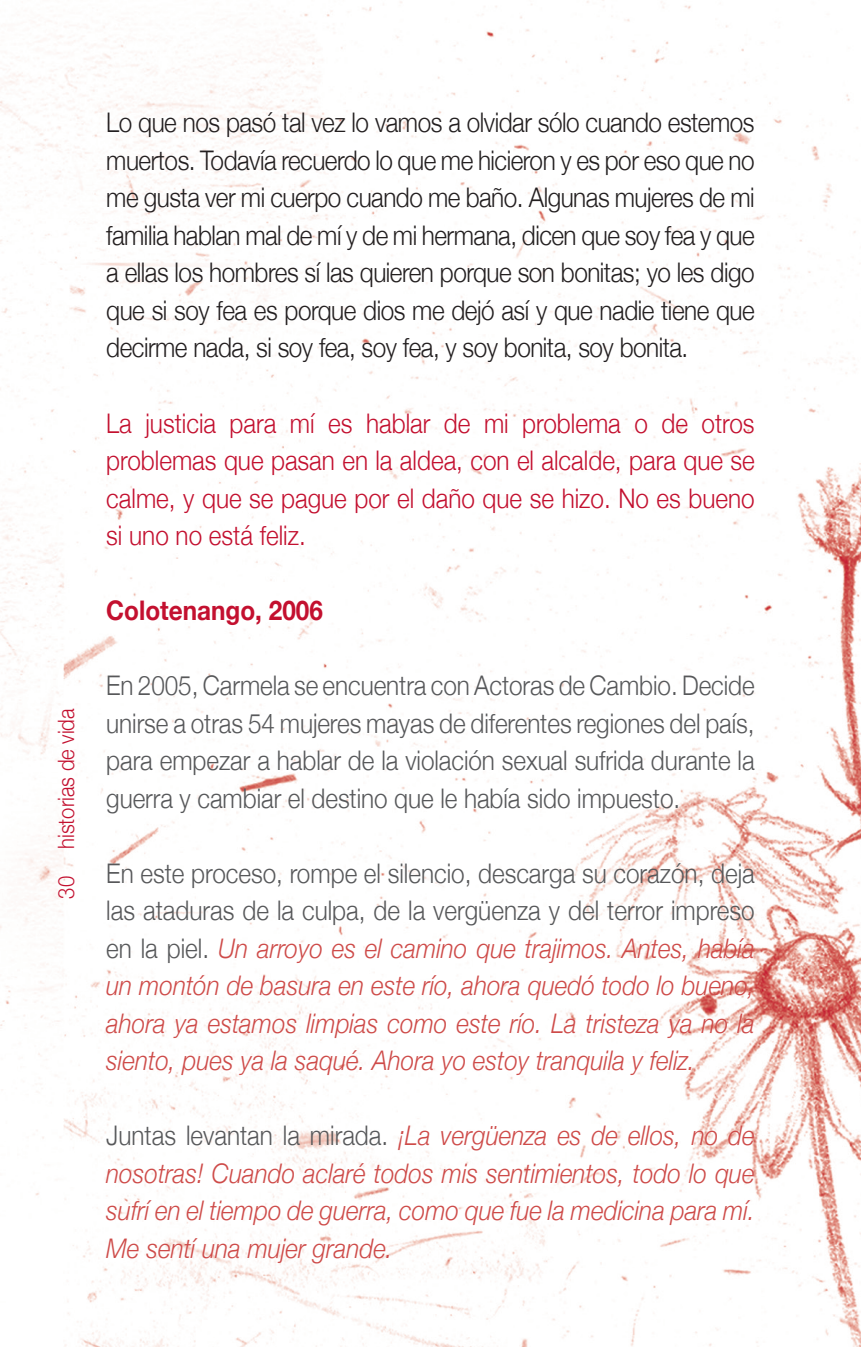
<style>
.page{position:relative;width:861px;height:1347px;background:#fff}
.page>*{position:absolute;margin:0;border:0;box-sizing:border-box;transform-origin:0 0}
.Cuerpo_de_texto{font:italic 300 27px/37.5px "Helvetica Neue";color:#ce4b49;text-align:justify;scale:.9 1}
.Cuerpo_de_texto-2{font:300 27px/37.5px "Helvetica Neue";letter-spacing:-.02em;color:#231f20;text-align:justify;scale:.9 1}
.Cuerpo_de_texto-3{font:300 27px/37.5px "Helvetica Neue";letter-spacing:-.005em;color:#57585a;text-align:justify;scale:.9 1}
.Cuerpo_de_texto-4{font:300 27px/37.5px "Helvetica Neue";color:#c3102f;text-align:justify;scale:.9 1}
.Subtítulo{font:700 27px "Helvetica Neue";color:#c3102f;scale:.9 1}
.Cuerpo_de_texto-5{font:300 22.5px "Helvetica Neue";color:#c3102f;scale:.9 1}
.s1{font-style:normal;color:#57585a}
</style>
<div class="page">
<img style="left:0;top:0;width:860px;height:1346px">
<p class="Cuerpo_de_texto-5" style="left:48px;top:849px;width:158px;rotate:-90deg">historias de vida</p>
<p class="Cuerpo_de_texto-5" style="left:48px;top:898px;width:27px;rotate:-90deg">30</p>
<p class="Cuerpo_de_texto-2" style="left:106px;top:102px;width:722px">Lo que nos pasó tal vez lo vamos a olvidar sólo cuando estemos muertos. Todavía recuerdo lo que me hicieron y es por eso que no me gusta ver mi cuerpo cuando me baño. Algunas mujeres de mi familia hablan mal de mí y de mi hermana, dicen que soy fea y que a ellas los hombres sí las quieren porque son bonitas; yo les digo que si soy fea es porque dios me dejó así y que nadie tiene que decirme nada, si soy fea, soy fea, y soy bonita, soy bonita.</p>
<p class="Cuerpo_de_texto-4" style="left:106px;top:402px;width:722px">La justicia para mí es hablar de mi problema o de otros problemas que pasan en la aldea, con el alcalde, para que se calme, y que se pague por el daño que se hizo. No es bueno si uno no está feliz.</p>
<p class="Subtítulo" style="left:106px;top:589px;width:242px">Colotenango, 2006</p>
<p class="Cuerpo_de_texto-3" style="left:106px;top:664px;width:722px">En 2005, Carmela se encuentra con Actoras de Cambio. Decide unirse a otras 54 mujeres mayas de diferentes regiones del país, para empezar a hablar de la violación sexual sufrida durante la guerra y cambiar el destino que le había sido impuesto.</p>
<p class="Cuerpo_de_texto" style="left:106px;top:852px;width:722px"><span class="s1">En este proceso, rompe el silencio, descarga su corazón, deja las ataduras de la culpa, de la vergüenza y del terror impreso en la piel.</span> Un arroyo es el camino que trajimos. Antes, había un montón de basura en este río, ahora quedó todo lo bueno, ahora ya estamos limpias como este río. La tristeza ya no la siento, pues ya la saqué. Ahora yo estoy tranquila y feliz.</p>
<p class="Cuerpo_de_texto" style="left:106px;top:1115px;width:722px"><span class="s1">Juntas levantan la mirada.</span> ¡La vergüenza es de ellos, no de nosotras! Cuando aclaré todos mis sentimientos, todo lo que sufrí en el tiempo de guerra, como que fue la medicina para mí.<br>Me sentí una mujer grande.</p>
</div>
